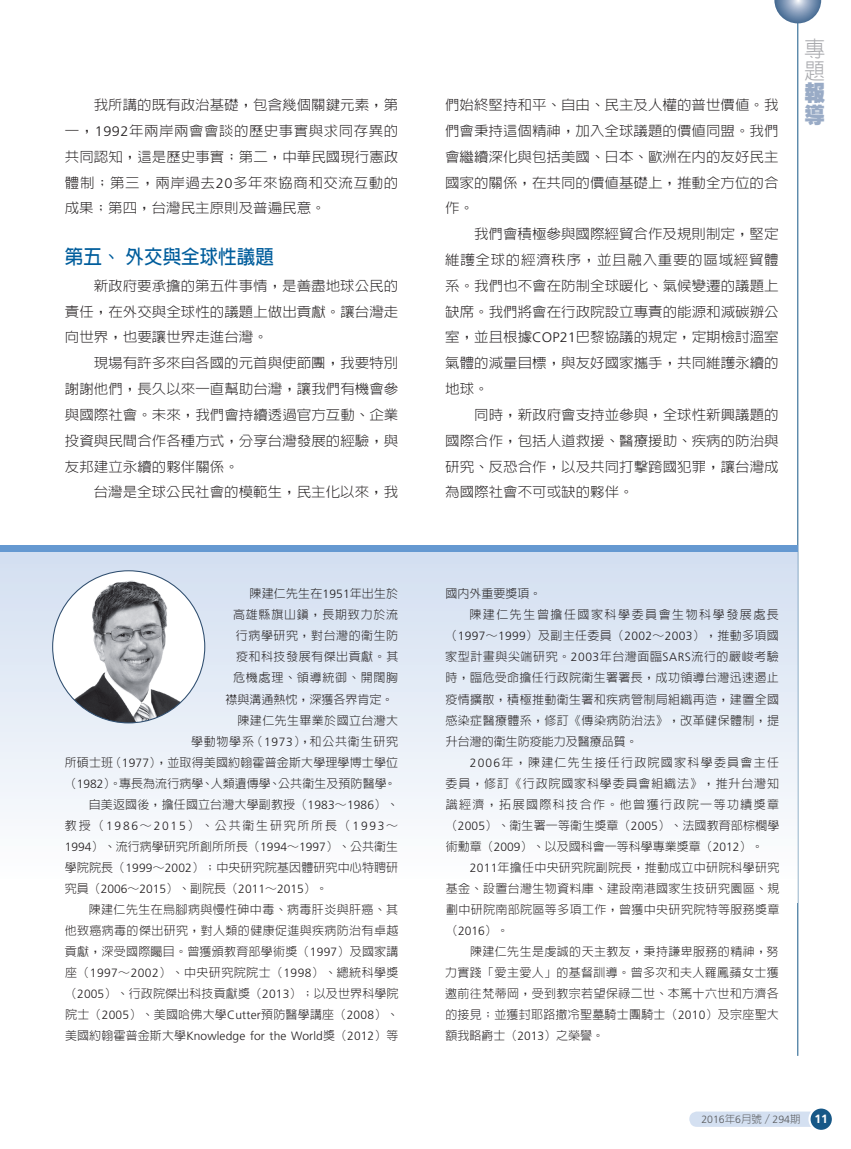
<style>
.page{position:relative;width:851px;height:1149px;background:#fff}
.page>*{position:absolute;margin:0;border:0;box-sizing:border-box;transform-origin:0 0}
.t1{font:300 21.75px/21.8px "AR Hei B5";color:#a8a9ad;scale:.95 1}
.t2{font:900 21.75px/21.8px "AR Hei B5";color:#99abc6;scale:.95 1}
.t3{font:700 19.5px "AR Hei B5";color:#005d9c;scale:.95 1}
.t4{font:300 13.8px/25.8px "AR Hei B5";color:#231f20;text-align:justify;scale:1.05 1}
.t5{font:300 12px/21px "AR Hei B5";letter-spacing:.03em;color:#231f20;text-align:justify}
.t6{font:300 12px "AR Hei B5";letter-spacing:.01em;color:#231f20}
.t7{font:300 12px "Frutiger";letter-spacing:.01em;color:#231f20}
.t8{font:300 12px "AR Hei B5";color:#231f20}
.t9{font:300 12px "AR Hei B5";letter-spacing:.005em;color:#231f20}
.t10{font:300 12px "AR Hei B5";letter-spacing:.065em;color:#231f20}
.t11{font:300 12px "AR Hei B5";letter-spacing:.145em;color:#231f20}
.t12{font:300 12px "AR Hei B5";letter-spacing:.07em;color:#231f20}
.t13{font:300 12px "AR Hei B5";letter-spacing:.105em;color:#231f20}
.t14{font:300 12px "AR Hei B5";letter-spacing:.115em;color:#231f20}
.t15{font:300 12px "AR Hei B5";letter-spacing:.125em;color:#231f20}
.t16{font:300 10.5px "Frutiger";color:#57585a}
.s1{font-family:"Frutiger"}
.s2{font-family:"AR Hei B5"}
.s3{font-weight:700;font-size:12px;color:#fff}
</style>
<div class="page">
<div style="left:689px;top:1111px;width:132px;height:15px;background:#d4e0f1;border-radius:8px"></div>
<div style="left:809px;top:1107px;width:23px;height:23px;background:#175887;border-radius:50%"></div>
<div style="left:808px;top:1106px;width:25px;height:25px;border:2px solid #fff;border-radius:50%"></div>
<hr style="left:797px;top:0;width:1px;height:1055px;background:#175887">
<svg style="left:774px;top:0;width:47px;height:23px"></svg>
<div style="left:0;top:549px;width:797px;height:353px;background:linear-gradient(to bottom,#d2def0,#fff)"></div>
<img style="left:53px;top:570px;width:152px;height:152px;border-radius:76px">
<div style="left:0;top:545px;width:797px;height:7px;background:#6599d1"></div>
<p class="t4" style="left:65px;top:92px;width:319px;text-indent:29px">我所講的既有政治基礎，包含幾個關鍵元素，第一，<span class="s1">1992</span>年兩岸兩會會談的歷史事實與求同存異的共同認知，這是歷史事實；第二，中華民國現行憲政體制；第三，兩岸過去<span class="s1">20</span>多年來協商和交流互動的成果；第四，台灣民主原則及普遍民意。</p>
<h2 class="t3" style="left:65px;top:247px;width:221px">第五、外交與全球性議題</h2>
<p class="t4" style="left:65px;top:272px;width:319px;text-indent:29px">新政府要承擔的第五件事情，是善盡地球公民的責任，在外交與全球性的議題上做出貢獻。讓台灣走向世界，也要讓世界走進台灣。</p>
<p class="t4" style="left:65px;top:350px;width:319px;text-indent:29px">現場有許多來自各國的元首與使節團，我要特別謝謝他們，長久以來一直幫助台灣，讓我們有機會參與國際社會。未來，我們會持續透過官方互動、企業投資與民間合作各種方式，分享台灣發展的經驗，與友邦建立永續的夥伴關係。</p>
<p class="t4" style="left:94px;top:479px;width:291px">台灣是全球公民社會的模範生，民主化以來，我</p>
<p class="t6" style="left:249px;top:587px;width:150px">陳建仁先生在<span class="s1">1951</span>年出生於</p>
<p class="t10" style="left:233px;top:608px;width:167px">高雄縣旗山鎮，長期致力於流</p>
<p class="t5" style="left:236px;top:625px;width:164px">行病學研究，對台灣的衛生防</p>
<p class="t5" style="left:236px;top:646px;width:164px">疫和科技發展有傑出貢獻。其</p>
<p class="t10" style="left:233px;top:671px;width:167px">危機處理、領導統御、開闊胸</p>
<p class="t8" style="left:225px;top:692px;width:169px">襟與溝通熱忱，深獲各界肯定。</p>
<p class="t5" style="left:237px;top:709px;width:162px">陳建仁先生畢業於國立台灣大</p>
<p class="t10" style="left:191px;top:734px;width:209px">學動物學系（<span class="s1">1973</span>），和公共衛生研究</p>
<p class="t6" style="left:65px;top:755px;width:335px">所碩士班（<span class="s1">1977</span>），並取得美國約翰霍普金斯大學理學博士學位</p>
<p class="t9" style="left:65px;top:776px;width:333px">（<span class="s1">1982</span>）。專長為流行病學、人類遺傳學、公共衛生及預防醫學。</p>
<p class="t6" style="left:89px;top:797px;width:311px">自美返國後，擔任國立台灣大學副教授（<span class="s1">1983</span>～<span class="s1">1986</span>）、</p>
<p class="t11" style="left:65px;top:818px;width:335px">教授（<span class="s1">1986</span>～<span class="s1">2015</span>）、公共衛生研究所所長（<span class="s1">1993</span>～</p>
<p class="t9" style="left:65px;top:839px;width:335px"><span class="s1">1994</span>）、流行病學研究所創所所長（<span class="s1">1994</span>～<span class="s1">1997</span>）、公共衛生</p>
<p class="t6" style="left:65px;top:860px;width:335px">學院院長（<span class="s1">1999</span>～<span class="s1">2002</span>）；中央研究院基因體研究中心特聘研</p>
<p class="t7" style="left:65px;top:881px;width:264px"><span class="s2">究員（</span>2006<span class="s2">～</span>2015<span class="s2">）、副院長（</span>2011<span class="s2">～</span>2015<span class="s2">）。</span></p>
<p class="t5" style="left:65px;top:898px;width:335px;text-indent:24px">陳建仁先生在烏腳病與慢性砷中毒、病毒肝炎與肝癌、其他致癌病毒的傑出研究，對人類的健康促進與疾病防治有卓越貢獻，深受國際矚目。曾獲頒教育部學術獎（<span class="s1">1997</span>）及國家講座（<span class="s1">1997</span>～<span class="s1">2002</span>）、中央研究院院士（<span class="s1">1998</span>）、總統科學獎（<span class="s1">2005</span>）、行政院傑出科技貢獻獎（<span class="s1">2013</span>）；以及世界科學院院士（<span class="s1">2005</span>）、美國哈佛大學<span class="s1">Cutter</span>預防醫學講座（<span class="s1">2008</span>）、</p>
<p class="t7" style="left:65px;top:1028px;width:335px"><span class="s2">美國約翰霍普金斯大學</span>Knowledge for the World<span class="s2">獎（</span>2012<span class="s2">）等</span></p>
<p class="t4" style="left:445px;top:92px;width:319px">們始終堅持和平、自由、民主及人權的普世價值。我們會秉持這個精神，加入全球議題的價值同盟。我們會繼續深化與包括美國、日本、歐洲在內的友好民主國家的關係，在共同的價值基礎上，推動全方位的合作。</p>
<p class="t4" style="left:445px;top:221px;width:319px;text-indent:29px">我們會積極參與國際經貿合作及規則制定，堅定維護全球的經濟秩序，並且融入重要的區域經貿體系。我們也不會在防制全球暖化、氣候變遷的議題上缺席。我們將會在行政院設立專責的能源和減碳辦公室，並且根據<span class="s1">COP21</span>巴黎協議的規定，定期檢討溫室氣體的減量目標，與友好國家攜手，共同維護永續的地球。</p>
<p class="t4" style="left:445px;top:401px;width:319px;text-indent:29px">同時，新政府會支持並參與，全球性新興議題的國際合作，包括人道救援、醫療援助、疾病的防治與研究、反恐合作，以及共同打擊跨國犯罪，讓台灣成為國際社會不可或缺的夥伴。</p>
<h1 class="t1" style="left:804px;top:38px;width:23px">專題</h1>
<h1 class="t2" style="left:804px;top:82px;width:23px">報導</h1>
<p class="t8" style="left:445px;top:587px;width:97px">國內外重要獎項。</p>
<p class="t15" style="left:469px;top:608px;width:311px">陳建仁先生曾擔任國家科學委員會生物科學發展處長</p>
<p class="t5" style="left:445px;top:625px;width:335px">（<span class="s1">1997</span>～<span class="s1">1999</span>）及副主任委員（<span class="s1">2002</span>～<span class="s1">2003</span>），推動多項國</p>
<p class="t5" style="left:445px;top:646px;width:335px">家型計畫與尖端研究。<span class="s1">2003</span>年台灣面臨<span class="s1">SARS</span>流行的嚴峻考驗</p>
<p class="t5" style="left:445px;top:667px;width:335px">時，臨危受命擔任行政院衛生署署長，成功領導台灣迅速遏止</p>
<p class="t5" style="left:445px;top:688px;width:335px">疫情擴散，積極推動衛生署和疾病管制局組織再造，建置全國</p>
<p class="t5" style="left:445px;top:709px;width:335px">感染症醫療體系，修訂《傳染病防治法》，改革健保體制，提</p>
<p class="t8" style="left:445px;top:734px;width:193px">升台灣的衛生防疫能力及醫療品質。</p>
<p class="t13" style="left:469px;top:755px;width:311px"><span class="s1">2006</span>年，陳建仁先生接任行政院國家科學委員會主任</p>
<p class="t12" style="left:445px;top:776px;width:335px">委員，修訂《行政院國家科學委員會組織法》，推升台灣知</p>
<p class="t14" style="left:445px;top:797px;width:335px">識經濟，拓展國際科技合作。他曾獲行政院一等功績獎章</p>
<p class="t6" style="left:446px;top:818px;width:335px">（<span class="s1">2005</span>）、衛生署一等衛生獎章（<span class="s1">2005</span>）、法國教育部棕櫚學</p>
<p class="t8" style="left:446px;top:839px;width:319px">術勳章（<span class="s1">2009</span>）、以及國科會一等科學專業獎章（<span class="s1">2012</span>）。</p>
<p class="t5" style="left:470px;top:856px;width:311px"><span class="s1">2011</span>年擔任中央研究院副院長，推動成立中研院科學研究</p>
<p class="t5" style="left:446px;top:877px;width:335px">基金、設置台灣生物資料庫、建設南港國家生技研究園區、規</p>
<p class="t5" style="left:446px;top:898px;width:335px">劃中研院南部院區等多項工作，曾獲中央研究院特等服務獎章</p>
<p class="t7" style="left:446px;top:923px;width:64px"><span class="s2">（</span>2016<span class="s2">）。</span></p>
<p class="t5" style="left:445px;top:940px;width:335px;text-indent:25px">陳建仁先生是虔誠的天主教友，秉持謙卑服務的精神，努力實踐「愛主愛人」的基督訓導。曾多次和夫人羅鳳蘋女士獲邀前往梵蒂岡，受到教宗若望保祿二世、本篤十六世和方濟各的接見；並獲封耶路撒冷聖墓騎士團騎士（<span class="s1">2010</span>）及宗座聖大額我略爵士（<span class="s1">2013</span>）之榮譽。</p>
<p class="t16" style="left:701px;top:1113px;width:128px">2016<span class="s2">年</span>6<span class="s2">月號／</span>294<span class="s2">期</span> <span class="s3">11</span></p>
</div>
